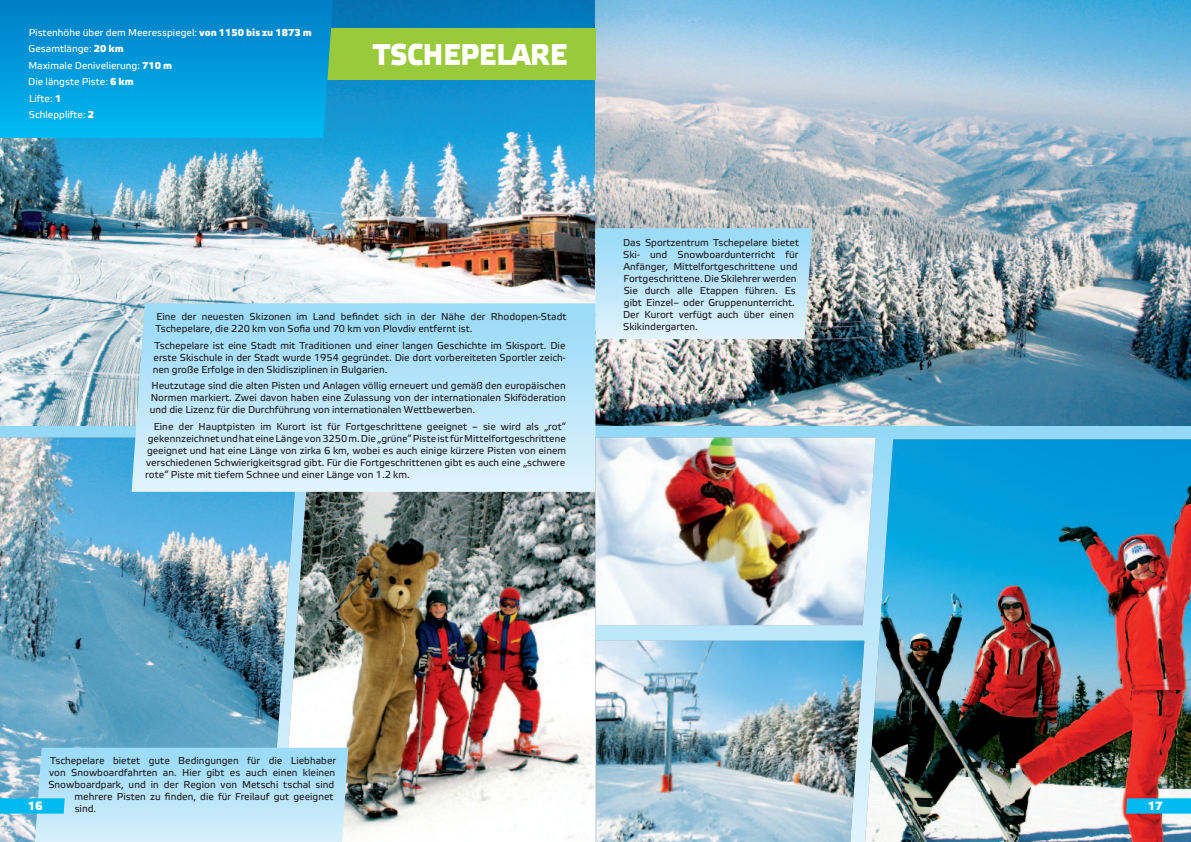
<style>
.page{position:relative;width:1191px;height:842px;background:#fff}
.page>*{position:absolute;margin:0;border:0;box-sizing:border-box;transform-origin:0 0}
.t1{font:500 30px "Etelka";color:#fff;scale:.9 1}
.t2{font:500 12px "Etelka";color:#fff}
.t3{font:10px/12px "Etelka Text";color:#231f20;text-align:justify}
.t4{font:10px/16.5px "Etelka Text";color:#fff}
.s1{font-family:"Etelka";font-weight:500}
</style>
<div class="page">
<svg style="left:595px;top:425px;width:596px;height:417px;background:#a1daf3"></svg>
<img style="left:0;top:0;width:1191px;height:425px">
<div style="left:0;top:28px;width:595px;height:51px;background:#99ca3b"></div>
<svg style="left:0;top:0;width:333px;height:138px;background:#009ad9"></svg>
<img style="left:298px;top:492px;width:297px;height:347px">
<img style="left:0;top:438px;width:298px;height:310px">
<svg style="left:132px;top:303px;width:463px;height:189px;background:#bae5f9"></svg>
<svg style="left:595px;top:228px;width:217px;height:111px;background:#bae5f8"></svg>
<svg style="left:582px;top:438px;width:13px;height:187px;background:#99aaad"></svg>
<img style="left:595px;top:438px;width:280px;height:187px">
<img style="left:865px;top:439px;width:326px;height:403px">
<svg style="left:581px;top:641px;width:14px;height:199px"></svg>
<img style="left:595px;top:641px;width:269px;height:201px">
<svg style="left:1126px;top:798px;width:65px;height:16px"></svg>
<svg style="left:0;top:748px;width:348px;height:94px;background:#afe0f5"></svg>
<p class="t4" style="left:28px;top:24px;width:285px">Pistenhöhe über dem Meeresspiegel: <span class="s1">von 1150 bis zu 1873 m<br></span>Gesamtlänge: <span class="s1">20 km<br></span>Maximale Denivelierung: <span class="s1">710 m<br></span>Die längste Piste: <span class="s1">6 km<br></span>Lifte: <span class="s1">1<br></span>Schlepplifte: <span class="s1">2</span></p>
<h1 class="t1" style="left:373px;top:35px;width:217px">TSCHEPELARE</h1>
<p class="t3" style="left:155px;top:311px;width:412px">Eine der neuesten Skizonen im Land befindet sich in der Nähe der Rhodopen-Stadt<br>Tschepelare, die 220 km von Sofia und 70 km von Plovdiv entfernt ist.</p>
<p class="t3" style="left:153px;top:339px;width:414px">Tschepelare ist eine Stadt mit Traditionen und einer langen Geschichte im Skisport. Die erste Skischule in der Stadt wurde 1954 gegründet. Die dort vorbereiteten Sportler zeich&shy;nen große Erfolge in den Skidisziplinen in Bulgarien.</p>
<p class="t3" style="left:150px;top:380px;width:417px">Heutzutage sind die alten Pisten und Anlagen völlig erneuert und gemäß den europäischen Normen markiert. Zwei davon haben eine Zulassung von der internationalen Skiföderation und die Lizenz für die Durchführung von internationalen Wettbewerben.</p>
<p class="t3" style="left:145px;top:420px;width:422px;text-indent:8px">Eine der Hauptpisten im Kurort ist für Fortgeschrittene geeignet – sie wird als „rot“ gekennzeichnet und hat eine Länge von 3250 m. Die „grüne“ Piste ist für Mittelfortgeschrittene geeignet und hat eine Länge von zirka 6 km, wobei es auch einige kürzere Pisten von einem verschiedenen Schwierigkeitsgrad gibt. Für die Fortgeschrittenen gibt es auch eine „schwere rote“ Piste mit tiefem Schnee und einer Länge von 1.2 km.</p>
<p class="t3" style="left:623px;top:237px;width:178px;text-align:left">Das Sportzentrum Tschepelare bietet Ski- und Snowboardunterricht für Anfänger, Mittelfortgeschrittene und Fortgeschrittene. Die Skilehrer werden Sie durch alle Etappen führen. Es gibt Einzel– oder Gruppenunterricht.<br>Der Kurort verfügt auch über einen Skikindergarten.</p>
<p class="t3" style="left:50px;top:755px;width:287px">Tschepelare bietet gute Bedingungen für die Liebhaber</p>
<p class="t3" style="left:49px;top:767px;width:287px">von Snowboardfahrten an. Hier gibt es auch einen kleinen</p>
<p class="t3" style="left:48px;top:779px;width:287px">Snowboardpark, und in der Region von Metschi tschal sind</p>
<p class="t3" style="left:74px;top:791px;width:260px">mehrere Pisten zu finden, die für Freilauf gut geeignet</p>
<p class="t3" style="left:75px;top:803px;width:23px">sind.</p>
<p class="t2" style="left:28px;top:798px;width:17px">16</p>
<p class="t2" style="left:1147px;top:798px;width:17px">17</p>
</div>
